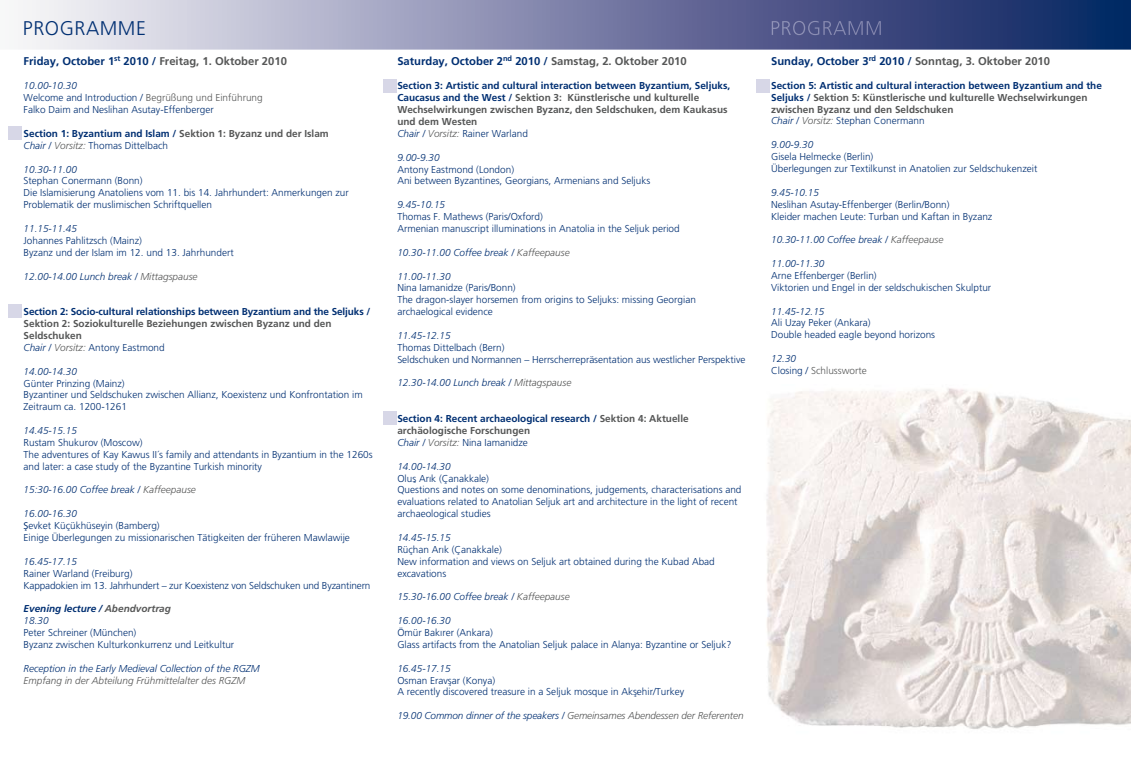
<style>
.page{position:relative;width:1131px;height:766px;background:#fff}
.page>*{position:absolute;margin:0;border:0;box-sizing:border-box;transform-origin:0 0}
.t1{font:300 19.75px "Frutiger LT";letter-spacing:.025em;color:#002f72}
.t2{font:700 11.25px "Frutiger LT";color:#565757}
.t3{font:700 11.25px "Frutiger LT";color:#002f72}
.t4{font:300 10px/11.9px "Frutiger LT";color:#002f72}
.t5{font:700 10px/11.9px "Frutiger LT";color:#565757}
.t6{font:italic 300 10px/11.9px "Frutiger LT";color:#002f72}
.t7{font:700 10px/11.9px "Frutiger LT";color:#002f72}
.t8{font:italic 300 10px "Frutiger LT";letter-spacing:-.01em;color:#565757}
.t9{font:300 10px/11.9px "Frutiger LT";color:#565757}
.s1{color:#002f72}
.s2{font-style:italic}
.s3{color:#565757}
.s4{font-weight:300;font-style:italic}
.s5{font-weight:300;font-style:italic;color:#565757}
.s6{font-weight:300}
.s7{font-family:"Myriad Pro";font-weight:400}
.s8{font-weight:700;font-style:italic}
.s9{font-weight:700;font-style:italic;color:#565757}
.s10{font-weight:300;font-style:italic;color:#002f72}
.s11{font-weight:300;color:#002f72}
.s12{font-style:italic;color:#002f72}
</style>
<div class="page">
<img style="left:766px;top:388px;width:364px;height:341px">
<div style="left:383px;top:80px;width:13px;height:13px;background:#d7d7e7"></div>
<div style="left:756px;top:80px;width:13px;height:13px;background:#d7d7e7"></div>
<div style="left:383px;top:412px;width:13px;height:13px;background:#d7d7e7"></div>
<div style="left:9px;top:127px;width:13px;height:13px;background:#d7d7e7"></div>
<div style="left:9px;top:305px;width:13px;height:13px;background:#d7d7e7"></div>
<svg style="left:23px;top:0;width:1107px;height:50px;background:#7f86ab"></svg>
<img style="left:771px;top:21px;width:109px;height:14px">
<p class="t1" style="left:23px;top:16px;width:124px">PROGRAMME</p>
<p class="t2" style="left:24px;top:54px;width:265px"><span class="s1">Friday, October 1</span><sup>st</sup> <span class="s1">2010 /</span> Freitag, 1. Oktober 2010</p>
<p class="t4" style="left:24px;top:80px;width:240px"><span class="s2">10.00-10.30<br></span>Welcome and Introduction / <span class="s3">Begrüßung und Einführung<br></span>Falko Daim and Neslihan Asutay-Effenberger</p>
<p class="t7" style="left:24px;top:127px;width:307px">Section 1: Byzantium and Islam / <span class="s3">Sektion 1: Byzanz und der Islam<br></span><span class="s4">Chair /</span> <span class="s5">Vorsitz:</span> <span class="s6">Thomas Dittelbach</span></p>
<p class="t4" style="left:24px;top:163px;width:327px"><span class="s2">10.30-11.00<br></span>Stephan Conermann (Bonn)<br>Die Islamisierung Anatoliens vom 11. bis 14. Jahrhundert: Anmerkungen zur Problematik der muslimischen Schriftquellen</p>
<p class="t4" style="left:24px;top:223px;width:212px"><span class="s2">11.15-11.45<br></span>Johannes Pahlitzsch (Mainz)<br>Byzanz und der Islam im 12. und 13. Jahrhundert</p>
<p class="t6" style="left:24px;top:270px;width:175px">12.00-14.00 Lunch break / <span class="s3">Mittagspause</span></p>
<p class="t7" style="left:24px;top:306px;width:348px">Section 2: Socio-cultural relationships between Byzantium and the Seljuks / <span class="s3">Sektion 2: Soziokulturelle Beziehungen zwischen Byzanz und den Seldschuken<br></span><span class="s4">Chair /</span> <span class="s5">Vorsitz:</span> <span class="s6">Antony Eastmond</span></p>
<p class="t4" style="left:24px;top:365px;width:340px"><span class="s2">14.00-14.30<br></span>Günter Prinzing (Mainz)<br>Byzantiner und Seldschuken zwischen Allianz, Koexistenz und Konfrontation im Zeitraum ca. 1200-1261</p>
<p class="t4" style="left:24px;top:424px;width:350px"><span class="s2">14.45-15.15<br></span>Rustam Shukurov (Moscow)<br>The adventures of Kay Kawus II´s family and attendants in Byzantium in the 1260s and later: a case study of the Byzantine Turkish minority</p>
<p class="t6" style="left:24px;top:484px;width:174px">15:30-16.00 Coffee break / <span class="s3">Kaffeepause</span></p>
<p class="t4" style="left:24px;top:508px;width:328px"><span class="s2">16.00-16.30<br></span><span class="s7">Ş</span>evket Küçükhüseyin (Bamberg)<br>Einige Überlegungen zu missionarischen Tätigkeiten der früheren Mawlawije</p>
<p class="t4" style="left:24px;top:555px;width:348px"><span class="s2">16.45-17.15<br></span>Rainer Warland (Freiburg)<br>Kappadokien im 13. Jahrhundert – zur Koexistenz von Seldschuken und Byzantinern</p>
<p class="t4" style="left:24px;top:603px;width:212px"><span class="s8">Evening lecture /</span> <span class="s9">Abendvortrag<br></span><span class="s2">18.30<br></span>Peter Schreiner (München)<br>Byzanz zwischen Kulturkonkurrenz und Leitkultur</p>
<p class="t6" style="left:24px;top:662px;width:238px">Reception in the Early Medieval Collection of the RGZM<br><span class="s3">Empfang in der Abteilung Frühmittelalter des RGZM</span></p>
<p class="t3" style="left:397px;top:54px;width:291px">Saturday, October 2<sup>nd</sup> 2010 / <span class="s3">Samstag, 2. Oktober 2010</span></p>
<p class="t5" style="left:397px;top:80px;width:334px"><span class="s1">Section 3: Artistic and cultural interaction between Byzantium, Seljuks, Caucasus and the West /</span> Sektion 3: Künstlerische und kulturelle Wechselwirkungen zwischen Byzanz, den Seldschuken, dem Kaukasus und dem Westen<br><span class="s10">Chair /</span> <span class="s4">Vorsitz:</span> <span class="s11">Rainer Warland</span></p>
<p class="t4" style="left:397px;top:151px;width:254px"><span class="s2">9.00-9.30<br></span>Antony Eastmond (London)<br>Ani between Byzantines, Georgians, Armenians and Seljuks</p>
<p class="t4" style="left:397px;top:199px;width:284px"><span class="s2">9.45-10.15<br></span>Thomas F. Mathews (Paris/Oxford)<br>Armenian manuscript illuminations in Anatolia in the Seljuk period</p>
<p class="t6" style="left:397px;top:246px;width:174px">10.30-11.00 Coffee break / <span class="s3">Kaffeepause</span></p>
<p class="t4" style="left:397px;top:270px;width:300px"><span class="s2">11.00-11.30<br></span>Nina Iamanidze (Paris/Bonn)<br>The dragon-slayer horsemen from origins to Seljuks: missing Georgian archaelogical evidence</p>
<p class="t4" style="left:397px;top:329px;width:349px"><span class="s2">11.45-12.15<br></span>Thomas Dittelbach (Bern)<br>Seldschuken und Normannen – Herrscherrepräsentation aus westlicher Perspektive</p>
<p class="t6" style="left:397px;top:377px;width:175px">12.30-14.00 Lunch break / <span class="s3">Mittagspause</span></p>
<p class="t5" style="left:397px;top:412px;width:293px"><span class="s1">Section 4: Recent archaeological research /</span> Sektion 4: Aktuelle archäologische Forschungen<br><span class="s10">Chair /</span> <span class="s4">Vorsitz:</span> <span class="s11">Nina Iamanidze</span></p>
<p class="t4" style="left:397px;top:460px;width:345px"><span class="s2">14.00-14.30<br></span>Olus Arık (Çanakkale)<br>Questions and notes on some denominations, judgements, characterisations and evaluations related to Anatolian Seljuk art and architecture in the light of recent archaeological studies</p>
<p class="t4" style="left:397px;top:531px;width:319px"><span class="s2">14.45-15.15<br></span>Rüçhan Arık (Çanakkale)<br>New information and views on Seljuk art obtained during the Kubad Abad excavations</p>
<p class="t6" style="left:397px;top:591px;width:174px">15.30-16.00 Coffee break / <span class="s3">Kaffeepause</span></p>
<p class="t4" style="left:397px;top:614px;width:335px"><span class="s2">16.00-16.30<br></span>Ömür Bakırer (Ankara)<br>Glass artifacts from the Anatolian Seljuk palace in Alanya: Byzantine or Seljuk?</p>
<p class="t4" style="left:397px;top:662px;width:288px"><span class="s2">16.45-17.15<br></span>Osman Eravsar (Konya)<br>A recently discovered treasure in a Seljuk mosque in Aksehir/Turkey</p>
<p class="t8" style="left:397px;top:709px;width:348px"><span class="s1">19.00 Common dinner of the speakers /</span> Gemeinsames Abendessen der Referenten</p>
<p class="t4" style="left:413px;top:472px;width:4px">¸</p>
<p class="t4" style="left:449px;top:674px;width:4px">¸</p>
<p class="t4" style="left:634px;top:685px;width:4px">¸</p>
<p class="t2" style="left:771px;top:54px;width:280px"><span class="s1">Sunday, October 3</span><sup>rd</sup> <span class="s1">2010 /</span> Sonntag, 3. Oktober 2010</p>
<p class="t5" style="left:771px;top:79px;width:332px"><span class="s1">Section 5: Artistic and cultural interaction between Byzantium and the Seljuks /</span> Sektion 5: Künstlerische und kulturelle Wechselwirkungen zwischen Byzanz und den Seldschuken<br><span class="s10">Chair /</span> <span class="s4">Vorsitz:</span> <span class="s11">Stephan Conermann</span></p>
<p class="t4" style="left:771px;top:139px;width:268px"><span class="s2">9.00-9.30<br></span>Gisela Helmecke (Berlin)<br>Überlegungen zur Textilkunst in Anatolien zur Seldschukenzeit</p>
<p class="t4" style="left:771px;top:186px;width:223px"><span class="s2">9.45-10.15<br></span>Neslihan Asutay-Effenberger (Berlin/Bonn)<br>Kleider machen Leute: Turban und Kaftan in Byzanz</p>
<p class="t6" style="left:771px;top:234px;width:174px">10.30-11.00 Coffee break / <span class="s3">Kaffeepause</span></p>
<p class="t4" style="left:771px;top:258px;width:222px"><span class="s2">11.00-11.30<br></span>Arne Effenberger (Berlin)<br>Viktorien und Engel in der seldschukischen Skulptur</p>
<p class="t4" style="left:771px;top:305px;width:165px"><span class="s2">11.45-12.15<br></span>Ali Uzay Peker (Ankara)<br>Double headed eagle beyond horizons</p>
<p class="t9" style="left:771px;top:353px;width:97px"><span class="s12">12.30<br></span><span class="s1">Closing /</span> Schlussworte</p>
</div>
